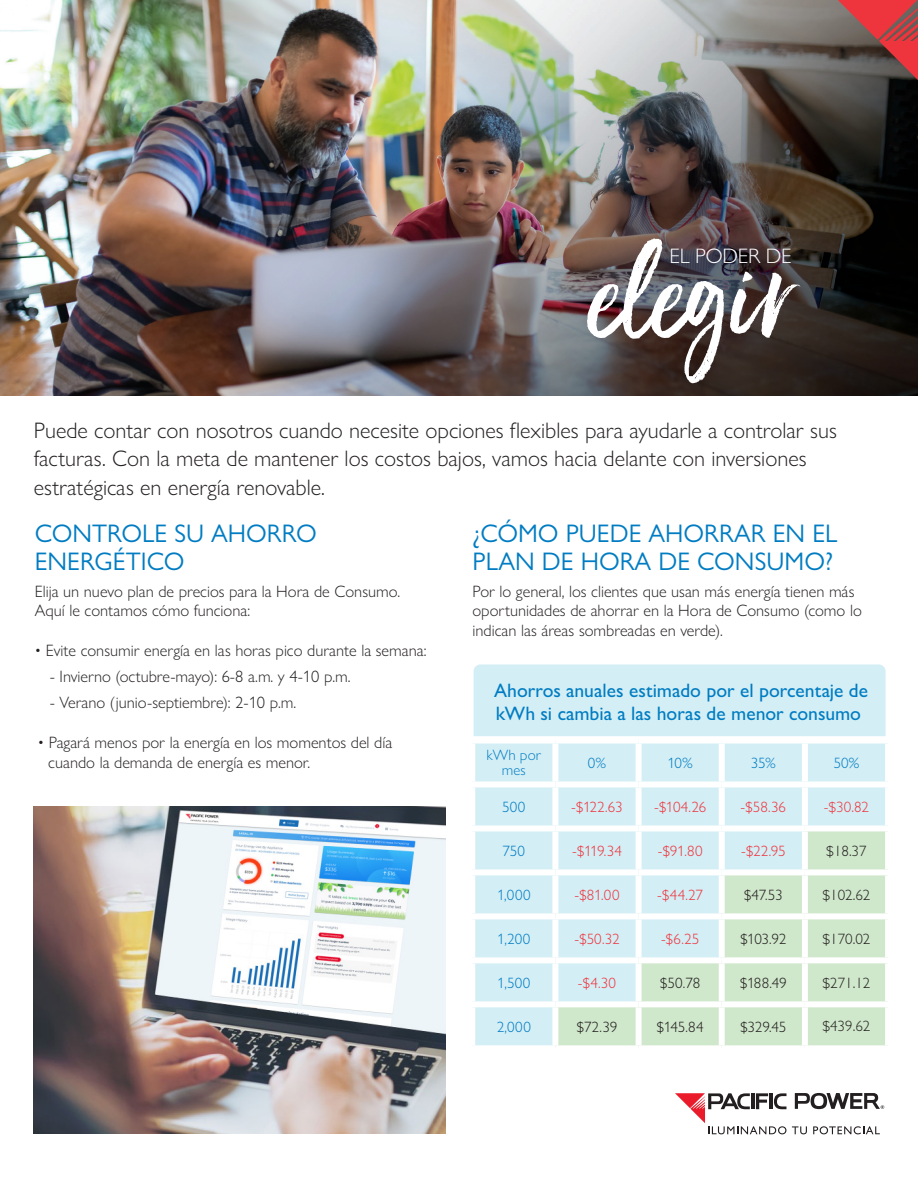
<style>
.page{position:relative;width:918px;height:1188px;background:#fff}
.page>*{position:absolute;margin:0;border:0;box-sizing:border-box;transform-origin:0 0}
.t1{font:117px "Ernestand Emily";color:#fff}
.Subhead{font:25.5px/28.5px "Gill Sans Nova";color:#007cc2}
.t2{font:300 22.5px/28.5px "Gill Sans Nova";color:#231f20}
.t3{font:300 21px "Gill Sans MT Pro";color:#fff}
.t4{font:500 19.5px/22.5px "Gill Sans Nova";color:#007cc2}
.Subhead-2{font:300 16.5px/19.5px "Gill Sans Nova";color:#231f20}
.t5{font:300 15px "Gill Sans Nova";color:#ee343d}
.t6{font:300 15px "Gill Sans Nova";letter-spacing:-.015em;color:#231f20}
.t7{font:300 15px/15px "Gill Sans Nova";letter-spacing:.01em;color:#007cc2;text-align:center}
.t8{font:300 15px "Gill Sans MT Pro";color:#231f20}
.t9{font:300 15px "Gill Sans MT Pro";color:#ee343d}
.t10{font:300 15px "Gill Sans MT Pro";color:#007cc2}
</style>
<div class="page">
<img style="left:0;top:0;width:918px;height:395px">
<svg style="left:828px;top:0;width:90px;height:81px;background:#944b4c"></svg>
<div style="left:475px;top:744px;width:410px;height:301px;background:#d3eef5"></div>
<svg style="left:558px;top:831px;width:327px;height:214px;background:#d1eadb"></svg>
<div style="left:552px;top:744px;width:6px;height:37px;background:#fff"></div>
<div style="left:636px;top:744px;width:6px;height:37px;background:#fff"></div>
<div style="left:719px;top:744px;width:6px;height:37px;background:#fff"></div>
<div style="left:802px;top:744px;width:6px;height:37px;background:#fff"></div>
<div style="left:469px;top:781px;width:86px;height:6px;background:#fff"></div>
<div style="left:555px;top:781px;width:84px;height:6px;background:#fff"></div>
<div style="left:552px;top:787px;width:6px;height:38px;background:#fff"></div>
<div style="left:639px;top:781px;width:83px;height:6px;background:#fff"></div>
<div style="left:636px;top:787px;width:6px;height:38px;background:#fff"></div>
<div style="left:722px;top:781px;width:83px;height:6px;background:#fff"></div>
<div style="left:719px;top:787px;width:6px;height:38px;background:#fff"></div>
<div style="left:805px;top:781px;width:86px;height:6px;background:#fff"></div>
<div style="left:802px;top:787px;width:6px;height:38px;background:#fff"></div>
<div style="left:469px;top:825px;width:86px;height:6px;background:#fff"></div>
<div style="left:555px;top:825px;width:84px;height:6px;background:#fff"></div>
<div style="left:552px;top:831px;width:6px;height:38px;background:#fff"></div>
<div style="left:639px;top:825px;width:83px;height:6px;background:#fff"></div>
<div style="left:636px;top:831px;width:6px;height:38px;background:#fff"></div>
<div style="left:722px;top:825px;width:83px;height:6px;background:#fff"></div>
<div style="left:719px;top:831px;width:6px;height:38px;background:#fff"></div>
<div style="left:805px;top:825px;width:86px;height:6px;background:#fff"></div>
<div style="left:802px;top:831px;width:6px;height:38px;background:#fff"></div>
<div style="left:469px;top:869px;width:86px;height:6px;background:#fff"></div>
<div style="left:555px;top:869px;width:84px;height:6px;background:#fff"></div>
<div style="left:552px;top:875px;width:6px;height:38px;background:#fff"></div>
<div style="left:639px;top:869px;width:83px;height:6px;background:#fff"></div>
<div style="left:636px;top:875px;width:6px;height:38px;background:#fff"></div>
<div style="left:722px;top:869px;width:83px;height:6px;background:#fff"></div>
<div style="left:719px;top:875px;width:6px;height:38px;background:#fff"></div>
<div style="left:805px;top:869px;width:86px;height:6px;background:#fff"></div>
<div style="left:802px;top:875px;width:6px;height:38px;background:#fff"></div>
<div style="left:469px;top:913px;width:86px;height:6px;background:#fff"></div>
<div style="left:555px;top:913px;width:84px;height:6px;background:#fff"></div>
<div style="left:552px;top:919px;width:6px;height:38px;background:#fff"></div>
<div style="left:639px;top:913px;width:83px;height:6px;background:#fff"></div>
<div style="left:636px;top:919px;width:6px;height:38px;background:#fff"></div>
<div style="left:722px;top:913px;width:83px;height:6px;background:#fff"></div>
<div style="left:719px;top:919px;width:6px;height:38px;background:#fff"></div>
<div style="left:805px;top:913px;width:86px;height:6px;background:#fff"></div>
<div style="left:802px;top:919px;width:6px;height:38px;background:#fff"></div>
<div style="left:469px;top:957px;width:86px;height:6px;background:#fff"></div>
<div style="left:555px;top:957px;width:84px;height:6px;background:#fff"></div>
<div style="left:552px;top:963px;width:6px;height:38px;background:#fff"></div>
<div style="left:639px;top:957px;width:83px;height:6px;background:#fff"></div>
<div style="left:636px;top:963px;width:6px;height:38px;background:#fff"></div>
<div style="left:722px;top:957px;width:83px;height:6px;background:#fff"></div>
<div style="left:719px;top:963px;width:6px;height:38px;background:#fff"></div>
<div style="left:805px;top:957px;width:86px;height:6px;background:#fff"></div>
<div style="left:802px;top:963px;width:6px;height:38px;background:#fff"></div>
<div style="left:469px;top:1001px;width:86px;height:6px;background:#fff"></div>
<div style="left:555px;top:1001px;width:84px;height:6px;background:#fff"></div>
<div style="left:552px;top:1007px;width:6px;height:38px;background:#fff"></div>
<div style="left:639px;top:1001px;width:83px;height:6px;background:#fff"></div>
<div style="left:636px;top:1007px;width:6px;height:38px;background:#fff"></div>
<div style="left:722px;top:1001px;width:83px;height:6px;background:#fff"></div>
<div style="left:719px;top:1007px;width:6px;height:38px;background:#fff"></div>
<div style="left:805px;top:1001px;width:86px;height:6px;background:#fff"></div>
<div style="left:802px;top:1007px;width:6px;height:38px;background:#fff"></div>
<div style="left:474px;top:664px;width:412px;height:72px;background:#d3eef5"></div>
<img style="left:34px;top:807px;width:412px;height:327px">
<svg style="left:795px;top:1093px;width:89px;height:16px"></svg>
<svg style="left:675px;top:1093px;width:111px;height:41px"></svg>
<svg style="left:792px;top:1126px;width:15px;height:8px"></svg>
<svg style="left:813px;top:1126px;width:67px;height:8px"></svg>
<p class="t1" style="left:591px;top:221px;width:205px">elegir</p>
<p class="t3" style="left:669px;top:244px;width:124px">EL PODER DE</p>
<p class="t2" style="left:34px;top:416px;width:805px">Puede contar con nosotros cuando necesite opciones flexibles para ayudarle a controlar sus facturas. Con la meta de mantener los costos bajos, vamos hacia delante con inversiones estratégicas en energía renovable.</p>
<p class="Subhead" style="left:35px;top:519px;width:284px">CONTROLE SU AHORRO<br>ENERGÉTICO</p>
<p class="Subhead-2" style="left:35px;top:581px;width:367px">Elija un nuevo plan de precios para la Hora de Consumo.<br>Aquí le contamos cómo funciona:</p>
<p class="Subhead-2" style="left:35px;top:640px;width:393px">• Evite consumir energía en las horas pico durante la semana:</p>
<p class="Subhead-2" style="left:50px;top:667px;width:302px">- Invierno (octubre-mayo): 6-8 a.m. y 4-10 p.m.</p>
<p class="Subhead-2" style="left:50px;top:693px;width:248px">- Verano (junio-septiembre): 2-10 p.m.</p>
<p class="Subhead-2" style="left:48px;top:733px;width:345px;text-indent:-11px">• Pagará menos por la energía en los momentos del día cuando la demanda de energía es menor.</p>
<p class="Subhead" style="left:472px;top:519px;width:366px">¿CÓMO PUEDE AHORRAR EN EL<br>PLAN DE HORA DE CONSUMO?</p>
<p class="Subhead-2" style="left:472px;top:581px;width:391px">Por lo general, los clientes que usan más energía tienen más oportunidades de ahorrar en la Hora de Consumo (como lo indican las áreas sombreadas en verde).</p>
<p class="t4" style="left:494px;top:679px;width:376px">Ahorros anuales estimado por el porcentaje de kWh si cambia a las horas de menor consumo</p>
<p class="t7" style="left:487px;top:748px;width:56px">kWh por mes</p>
<p class="t7" style="left:588px;top:755px;width:20px">0%</p>
<p class="t7" style="left:667px;top:755px;width:27px">10%</p>
<p class="t7" style="left:751px;top:755px;width:27px">35%</p>
<p class="t10" style="left:834px;top:754px;width:27px">50%</p>
<p class="t7" style="left:502px;top:799px;width:25px">500</p>
<p class="t5" style="left:571px;top:798px;width:53px">-$122.63</p>
<p class="t5" style="left:654px;top:798px;width:54px">-$104.26</p>
<p class="t5" style="left:741px;top:798px;width:47px">-$58.36</p>
<p class="t9" style="left:824px;top:798px;width:47px">-$30.82</p>
<p class="t7" style="left:503px;top:843px;width:24px">750</p>
<p class="t5" style="left:572px;top:842px;width:51px">-$119.34</p>
<p class="t5" style="left:658px;top:842px;width:46px">-$91.80</p>
<p class="t5" style="left:741px;top:842px;width:46px">-$22.95</p>
<p class="t8" style="left:826px;top:842px;width:42px">$18.37</p>
<p class="t7" style="left:497px;top:887px;width:35px">1,000</p>
<p class="t5" style="left:574px;top:886px;width:47px">-$81.00</p>
<p class="t5" style="left:657px;top:886px;width:47px">-$44.27</p>
<p class="t6" style="left:744px;top:886px;width:40px">$47.53</p>
<p class="t8" style="left:823px;top:885px;width:49px">$102.62</p>
<p class="t7" style="left:497px;top:931px;width:35px">1,200</p>
<p class="t5" style="left:574px;top:930px;width:47px">-$50.32</p>
<p class="t5" style="left:661px;top:930px;width:40px">-$6.25</p>
<p class="t6" style="left:740px;top:930px;width:47px">$103.92</p>
<p class="t8" style="left:823px;top:929px;width:49px">$170.02</p>
<p class="t7" style="left:497px;top:975px;width:35px">1,500</p>
<p class="t5" style="left:578px;top:974px;width:40px">-$4.30</p>
<p class="t6" style="left:660px;top:974px;width:42px">$50.78</p>
<p class="t6" style="left:740px;top:974px;width:48px">$188.49</p>
<p class="t8" style="left:823px;top:973px;width:49px">$271.12</p>
<p class="t7" style="left:497px;top:1019px;width:36px">2,000</p>
<p class="t6" style="left:577px;top:1018px;width:42px">$72.39</p>
<p class="t6" style="left:657px;top:1018px;width:48px">$145.84</p>
<p class="t6" style="left:740px;top:1018px;width:47px">$329.45</p>
<p class="t8" style="left:823px;top:1017px;width:49px">$439.62</p>
</div>
